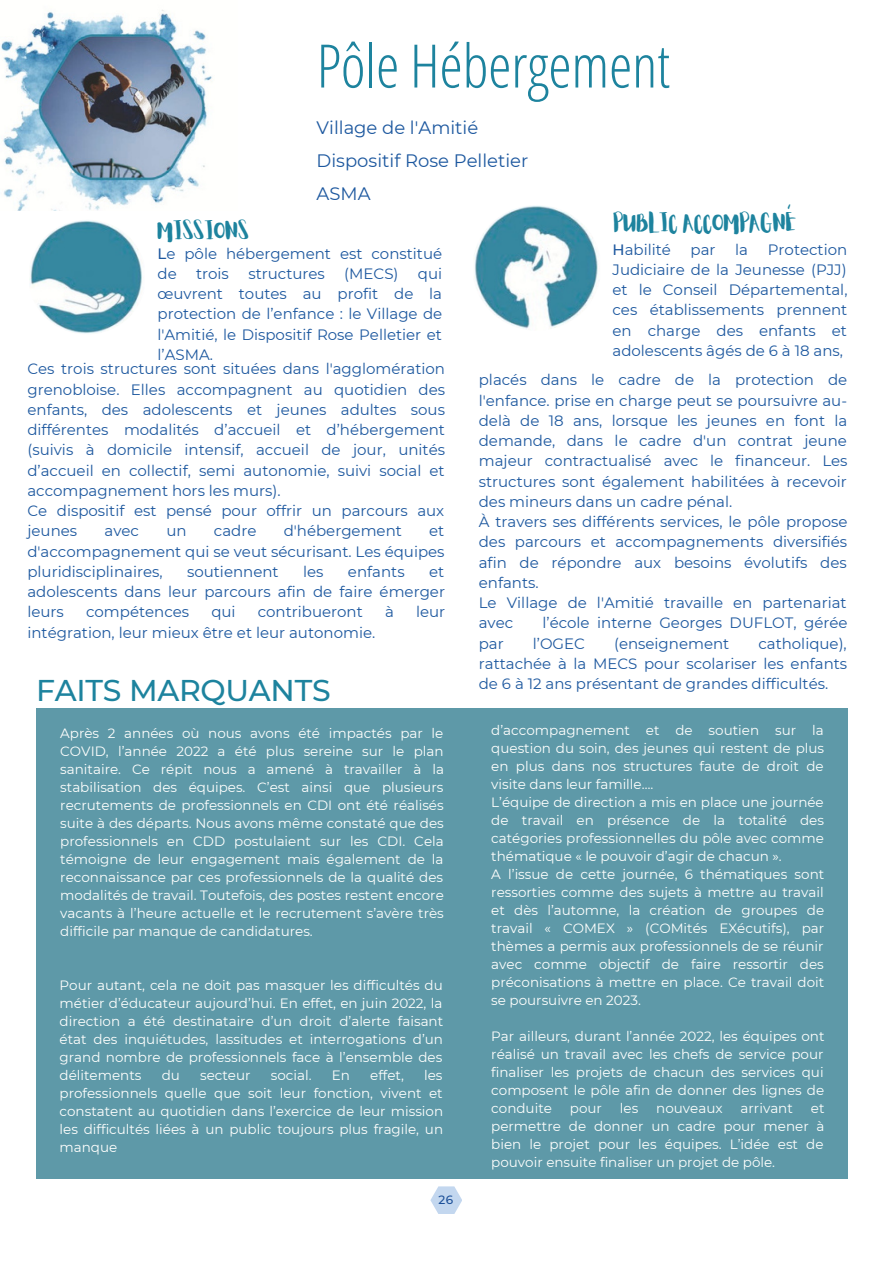
<style>
.page{position:relative;width:893px;height:1264px;background:#fff}
.page>*{position:absolute;margin:0;border:0;box-sizing:border-box;transform-origin:0 0}
.t1{font:300 60px "Open Sans Condensed";letter-spacing:-.01em;color:#1d839e}
.t2{font:500 30px "Montserrat";letter-spacing:-.01em;color:#1d839e}
.t3{font:21px "Aloja Extended";letter-spacing:-.045em;color:#1d839e}
.t4{font:18px "Montserrat";color:#1d589f}
.t5{font:15px/20.2px "Montserrat";color:#1d589f;text-align:justify}
.t6{font:13.5px/18px "Montserrat";color:#fffffd;text-align:justify}
.t7{font:500 12px "Montserrat";color:#1c5099}
.s1{font-weight:500}
</style>
<div class="page">
<svg style="left:430px;top:1186px;width:32px;height:27px"></svg>
<img style="left:1px;top:10px;width:211px;height:201px">
<img style="left:29px;top:220px;width:113px;height:114px">
<img style="left:474px;top:205px;width:124px;height:125px">
<div style="left:36px;top:708px;width:811px;height:471px;background:#5e99a8"></div>
<p class="t1" style="left:316px;top:23px;width:355px">Pôle Hébergement</p>
<p class="t3" style="left:157px;top:221px;width:94px">MISSIONS</p>
<p class="t4" style="left:316px;top:117px;width:163px">Village de l'Amitié</p>
<p class="t4" style="left:316px;top:150px;width:213px">Dispositif Rose Pelletier</p>
<p class="t4" style="left:316px;top:183px;width:56px">ASMA</p>
<p class="t5" style="left:157px;top:243px;width:286px"><span class="s1">L</span>e pôle hébergement est constitué de</p>
<p class="t5" style="left:157px;top:263px;width:286px;text-indent:260px">qui œuvrent toutes au profit de la protection de l’enfance : le Village de l'Amitié, le Dispositif Rose Pelletier et l’ASMA.</p>
<p class="t5" style="left:196px;top:263px;width:34px">trois</p>
<p class="t5" style="left:248px;top:263px;width:78px">structures</p>
<p class="t5" style="left:344px;top:263px;width:56px">(MECS)</p>
<p class="t3" style="left:613px;top:213px;width:186px">PUBLIC ACCOMPAGNÉ</p>
<p class="t5" style="left:612px;top:239px;width:236px;text-indent:155px">Protection Judiciaire de la Jeunesse (PJJ) et le Conseil Départemental, ces établissements prennent en charge des enfants et adolescents âgés de 6 à 18 ans,</p>
<p class="t5" style="left:612px;top:239px;width:60px"><span class="s1">H</span>abilité</p>
<p class="t5" style="left:690px;top:239px;width:27px">par</p>
<p class="t5" style="left:735px;top:239px;width:14px">la</p>
<p class="t5" style="left:27px;top:359px;width:419px">Ces trois structures sont situées dans l'agglomération grenobloise. Elles accompagnent au quotidien des enfants, des adolescents et jeunes adultes sous différentes modalités d’accueil et d’hébergement (suivis à domicile intensif, accueil de jour, unités d’accueil en collectif, semi autonomie, suivi social et accompagnement hors les murs).</p>
<p class="t5" style="left:27px;top:500px;width:418px">Ce dispositif est pensé pour offrir un parcours aux jeunes</p>
<p class="t5" style="left:105px;top:521px;width:36px">avec</p>
<p class="t5" style="left:166px;top:521px;width:22px">un</p>
<p class="t5" style="left:214px;top:521px;width:44px">cadre</p>
<p class="t5" style="left:284px;top:521px;width:120px">d'hébergement</p>
<p class="t5" style="left:27px;top:521px;width:418px;text-indent:402px">et d'accompagnement qui se veut sécurisant. Les équipes pluridisciplinaires,</p>
<p class="t5" style="left:187px;top:561px;width:93px">soutiennent</p>
<p class="t5" style="left:303px;top:561px;width:22px">les</p>
<p class="t5" style="left:348px;top:561px;width:58px">enfants</p>
<p class="t5" style="left:27px;top:561px;width:419px;text-indent:401px">et adolescents dans leur parcours afin de faire émerger leurs</p>
<p class="t5" style="left:86px;top:601px;width:105px">compétences</p>
<p class="t5" style="left:211px;top:601px;width:26px">qui</p>
<p class="t5" style="left:258px;top:601px;width:107px">contribueront</p>
<p class="t5" style="left:385px;top:601px;width:10px">à</p>
<p class="t5" style="left:416px;top:601px;width:31px">leur</p>
<p class="t5" style="left:27px;top:622px;width:349px">intégration, leur mieux être et leur autonomie.</p>
<p class="t2" style="left:36px;top:672px;width:296px">FAITS MARQUANTS</p>
<p class="t6" style="left:60px;top:724px;width:385px">Après 2 années où nous avons été impactés par le COVID, l’année 2022 a été plus sereine sur le plan sanitaire. Ce répit nous a amené à travailler à la stabilisation des équipes. C’est ainsi que plusieurs recrutements de professionnels en CDI ont été réalisés suite à des départs. Nous avons même constaté que des professionnels en CDD postulaient sur les CDI. Cela témoigne de leur engagement mais également de la reconnaissance par ces professionnels de la qualité des modalités de travail. Toutefois, des postes restent encore vacants à l’heure actuelle et le recrutement s’avère très difficile par manque de candidatures.</p>
<p class="t6" style="left:60px;top:976px;width:385px">Pour autant, cela ne doit pas masquer les difficultés du métier d’éducateur aujourd’hui. En effet, en juin 2022, la direction a été destinataire d’un droit d’alerte faisant état des inquiétudes, lassitudes et interrogations d’un grand nombre de professionnels face à l’ensemble des délitements</p>
<p class="t6" style="left:162px;top:1066px;width:20px">du</p>
<p class="t6" style="left:200px;top:1066px;width:52px">secteur</p>
<p class="t6" style="left:271px;top:1066px;width:42px">social.</p>
<p class="t6" style="left:332px;top:1066px;width:20px">En</p>
<p class="t6" style="left:370px;top:1066px;width:35px">effet,</p>
<p class="t6" style="left:60px;top:1066px;width:385px;text-indent:364px">les professionnels quelle que soit leur fonction, vivent et constatent au quotidien dans l’exercice de leur mission les difficultés liées à un public toujours plus fragile, un manque</p>
<p class="t7" style="left:438px;top:1192px;width:16px">26</p>
<p class="t5" style="left:479px;top:370px;width:370px">placés dans le cadre de la protection de l'enfance. prise en charge peut se poursuivre au&shy;delà de 18 ans, lorsque les jeunes en font la demande, dans le cadre d'un contrat jeune majeur contractualisé avec le financeur. Les structures sont également habilitées à recevoir des mineurs dans un cadre pénal.</p>
<p class="t5" style="left:479px;top:511px;width:370px">À travers ses différents services, le pôle propose des parcours et accompagnements diversifiés afin de répondre aux besoins évolutifs des enfants.</p>
<p class="t5" style="left:479px;top:592px;width:369px">Le Village de l'Amitié travaille en partenariat avec</p>
<p class="t5" style="left:542px;top:613px;width:306px">l’école interne Georges DUFLOT, gérée</p>
<p class="t5" style="left:479px;top:633px;width:27px">par</p>
<p class="t5" style="left:533px;top:633px;width:54px">l’OGEC</p>
<p class="t5" style="left:614px;top:633px;width:117px">(enseignement</p>
<p class="t5" style="left:479px;top:633px;width:370px;text-indent:279px">catholique), rattachée à la MECS pour scolariser les enfants de 6 à 12 ans présentant de grandes difficultés.</p>
<p class="t6" style="left:491px;top:721px;width:334px">d’accompagnement et de soutien sur la question du soin, des jeunes qui restent de plus en plus dans nos structures faute de droit de visite dans leur famille….</p>
<p class="t6" style="left:491px;top:793px;width:334px">L’équipe de direction a mis en place une journée de travail en présence de la totalité des catégories professionnelles du pôle avec comme thématique « le pouvoir d’agir de chacun ».</p>
<p class="t6" style="left:491px;top:865px;width:334px">A l’issue de cette journée, 6 thématiques sont ressorties comme des sujets à mettre au travail et dès l’automne, la création de groupes de travail « COMEX » (COMités EXécutifs), par thèmes a permis aux professionnels de se réunir avec comme objectif de faire ressortir des préconisations à mettre en place. Ce travail doit se poursuivre en 2023.</p>
<p class="t6" style="left:491px;top:1027px;width:335px">Par ailleurs, durant l’année 2022, les équipes ont réalisé un travail avec les chefs de service pour finaliser les projets de chacun des services qui composent le pôle afin de donner des lignes de conduite</p>
<p class="t6" style="left:570px;top:1099px;width:34px">pour</p>
<p class="t6" style="left:620px;top:1099px;width:20px">les</p>
<p class="t6" style="left:656px;top:1099px;width:68px">nouveaux</p>
<p class="t6" style="left:740px;top:1099px;width:54px">arrivant</p>
<p class="t6" style="left:491px;top:1099px;width:335px;text-indent:319px">et permettre de donner un cadre pour mener à bien le projet pour les équipes. L’idée est de pouvoir ensuite finaliser un projet de pôle.</p>
</div>
